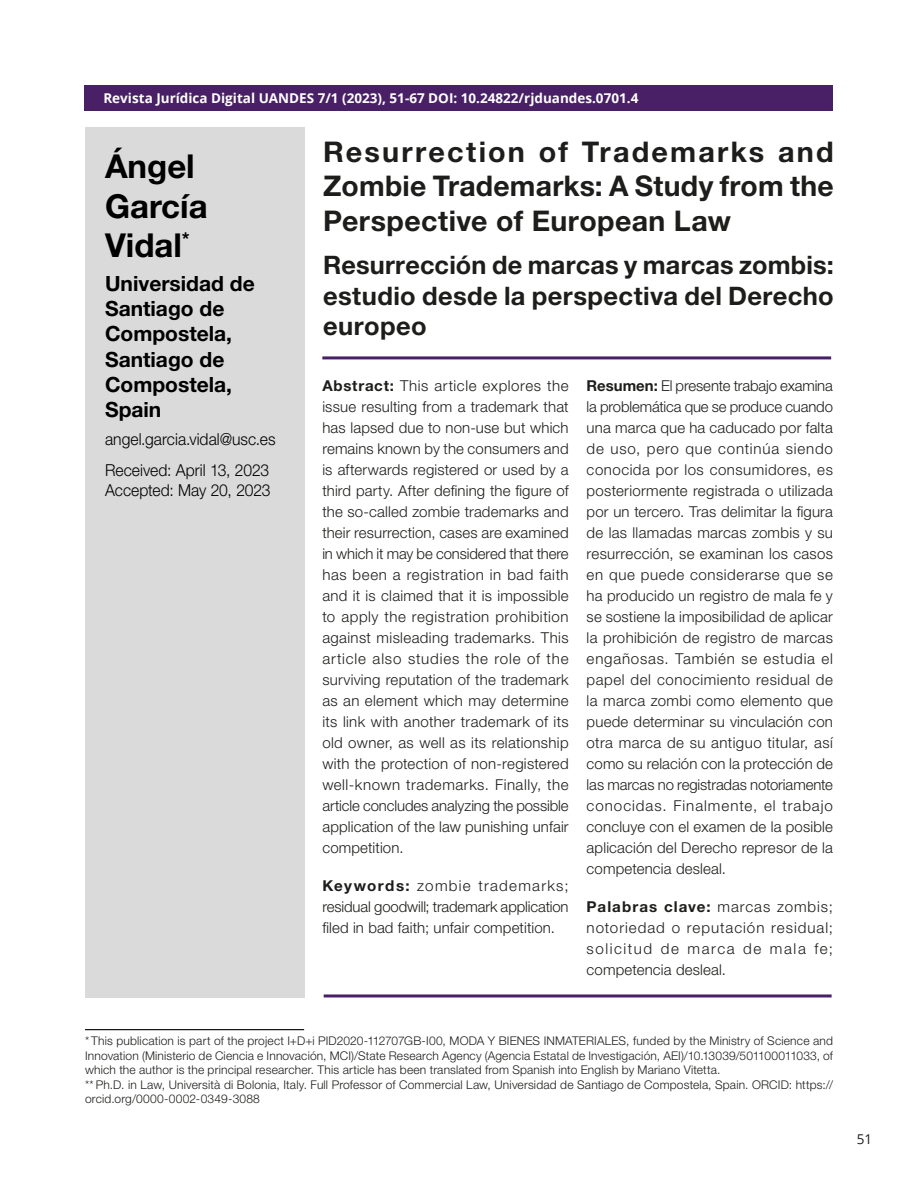
<style>
.page{position:relative;width:918px;height:1188px;background:#fff}
.page>*{position:absolute;margin:0;border:0;box-sizing:border-box;transform-origin:0 0}
.t1{font:700 33px/39.6px "Helvetica Neue LT Std";color:#000}
.t2{font:700 28.5px/34.2px "Helvetica Neue LT Std";letter-spacing:.01em;color:#1d1d1b;text-align:justify}
.t3{font:700 25.5px/30.6px "Helvetica Neue LT Std";letter-spacing:.015em;color:#1d1d1b;text-align:justify}
.t4{font:700 21px/25.2px "Helvetica Neue LT Std";color:#000}
.t5{font:300 16.5px/31.7px "Helvetica Neue LT Std";letter-spacing:.005em;color:#000;scale:.95 1}
.t6{font:300 15px/21px "Helvetica Neue LT Std";letter-spacing:.01em;color:#1d1d1b;text-align:justify}
.t7{font:700 13.5px "Open Sans";color:#fff}
.t8{font:13.5px "Open Sans";color:#1d1d1b}
.t9{font:300 12px/14.4px "Helvetica Neue LT Std";letter-spacing:.015em;color:#1d1d1b}
.s1{font-weight:700}
</style>
<div class="page">
<div style="left:84px;top:85px;width:749px;height:26px;background:#492065"></div>
<div style="left:85px;top:127px;width:219px;height:870px;background:#dadada"></div>
<hr style="left:85px;top:1029px;width:219px;height:1px;background:#000">
<hr style="left:324px;top:994px;width:508px;height:3px;background:#492065">
<hr style="left:322px;top:356px;width:509px;height:3px;background:#492065">
<p class="t7" style="left:103px;top:89px;width:536px">Revista Jurídica Digital UANDES 7/1 (2023), 51-67 DOI: 10.24822/rjduandes.0701.4</p>
<h1 class="t1" style="left:105px;top:146px;width:104px">Ángel<br>García<br>Vidal<sup>*</sup></h1>
<h3 class="t4" style="left:105px;top:271px;width:151px">Universidad de<br>Santiago de<br>Compostela,<br>Santiago de<br>Compostela,<br>Spain</h3>
<p class="t5" style="left:105px;top:423px;width:181px">angel.garcia.vidal@usc.es<br>Received: April 13, 2023</p>
<p class="t5" style="left:105px;top:474px;width:176px">Accepted: May 20, 2023</p>
<h2 class="t2" style="left:323px;top:134px;width:512px">Resurrection of Trademarks and Zombie Trademarks: A Study from the Perspective of European Law</h2>
<h3 class="t3" style="left:323px;top:249px;width:512px">Resurrección de marcas y marcas zombis: estudio desde la perspectiva del Derecho europeo</h3>
<p class="t6" style="left:322px;top:375px;width:248px"><span class="s1">Abstract:</span> This article explores the issue resulting from a trademark that has lapsed due to non-use but which remains known by the consumers and is afterwards registered or used by a third party. After defining the figure of the so-called zombie trademarks and their resurrection, cases are examined in which it may be considered that there has been a registration in bad faith and it is claimed that it is impossible to apply the registration prohibition against misleading trademarks. This article also studies the role of the surviving reputation of the trademark as an element which may determine its link with another trademark of its old owner, as well as its relationship with the protection of non-registered well-known trademarks. Finally, the article concludes analyzing the possible application of the law punishing unfair competition.</p>
<p class="t6" style="left:322px;top:875px;width:248px"><span class="s1">Keywords:</span> zombie trademarks; residual goodwill; trademark application filed in bad faith; unfair competition.</p>
<p class="t6" style="left:587px;top:375px;width:248px"><span class="s1">Resumen:</span> El presente trabajo examina la problemática que se produce cuando una marca que ha caducado por falta de uso, pero que continúa siendo conocida por los consumidores, es posteriormente registrada o utilizada por un tercero. Tras delimitar la figura de las llamadas marcas zombis y su resurrección, se examinan los casos en que puede considerarse que se ha producido un registro de mala fe y se sostiene la imposibilidad de aplicar la prohibición de registro de marcas engañosas. También se estudia el papel del conocimiento residual de la marca zombi como elemento que puede determinar su vinculación con otra marca de su antiguo titular, así como su relación con la protección de las marcas no registradas notoriamente conocidas. Finalmente, el trabajo concluye con el examen de la posible aplicación del Derecho represor de la competencia desleal.</p>
<p class="t6" style="left:587px;top:896px;width:248px"><span class="s1">Palabras clave:</span> marcas zombis; notoriedad o reputación residual; solicitud de marca de mala fe; competencia desleal.</p>
<p class="t9" style="left:85px;top:1034px;width:750px">* This publication is part of the project I+D+i PID2020-112707GB-I00, MODA Y BIENES INMATERIALES, funded by the Ministry of Science and Innovation (Ministerio de Ciencia e Innovación, MCI)/State Research Agency (Agencia Estatal de Investigación, AEI)/10.13039/501100011033, of which the author is the principal researcher. This article has been translated from Spanish into English by Mariano Vitetta.<br>** Ph.D. in Law, Università di Bolonia, Italy. Full Professor of Commercial Law, Universidad de Santiago de Compostela, Spain. ORCID: https:// orcid.org/0000-0002-0349-3088</p>
<p class="t8" style="left:857px;top:1130px;width:17px">51</p>
</div>
